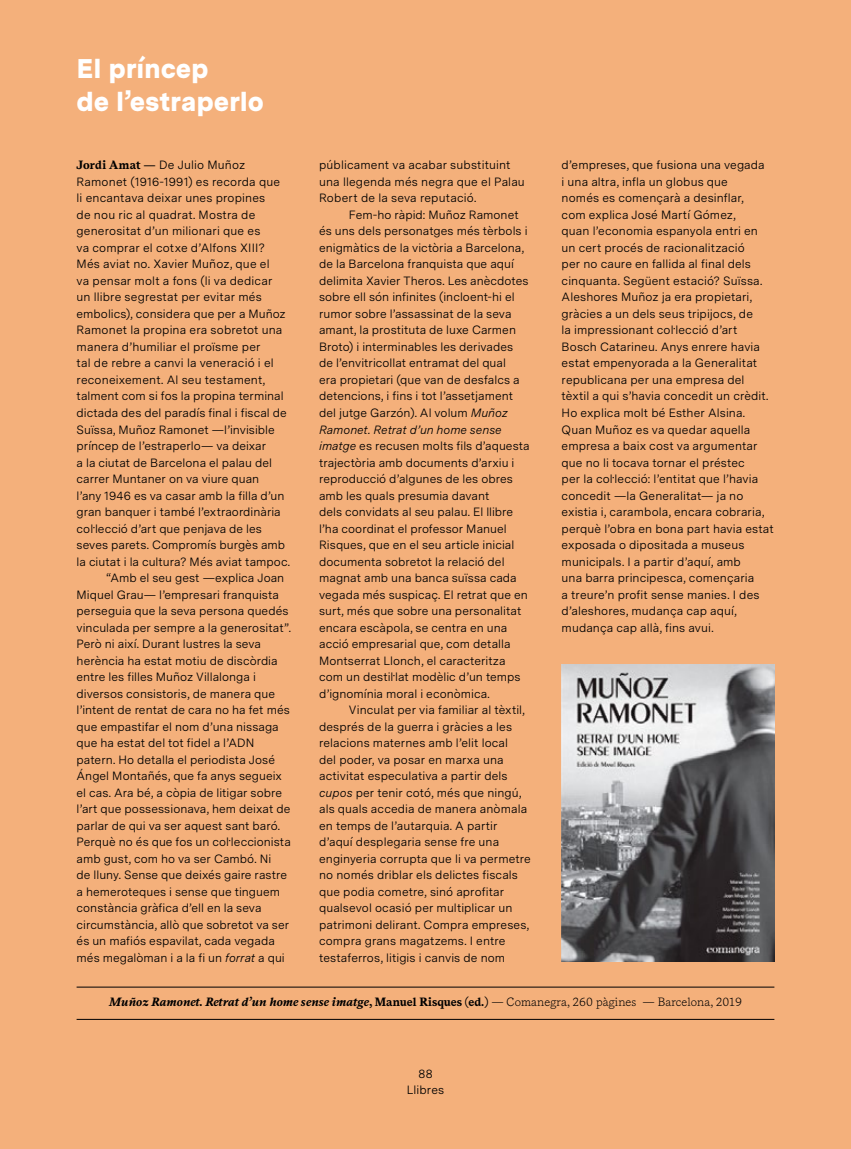
<style>
.page{position:relative;width:851px;height:1149px;background:#fff}
.page>*{position:absolute;margin:0;border:0;box-sizing:border-box;transform-origin:0 0}
.t1{font:900 27px/33px "Messina Sans";letter-spacing:-.005em;color:#fff}
.t2{font:12px/16.5px "Messina Sans";letter-spacing:.005em;color:#000}
.t3{font:italic 700 12px "Messina Serif";color:#000}
.s1{font-family:"Messina Serif";font-weight:700}
.s2{font-style:italic}
.s3{font-style:normal}
.s4{font-weight:300;font-style:normal}
</style>
<div class="page">
<div style="left:0;top:0;width:850px;height:1148px;background:#f4b07b"></div>
<img style="left:561px;top:664px;width:213px;height:297px">
<hr style="left:77px;top:1018px;width:697px;height:1px;background:#000">
<hr style="left:77px;top:986px;width:697px;height:1px;background:#000">
<h1 class="t1" style="left:77px;top:53px;width:189px">El príncep<br>de l’estraperlo</h1>
<p class="t2" style="left:77px;top:156px;width:170px"><span class="s1">Jordi Amat —</span> De Julio Muñoz</p>
<p class="t2" style="left:77px;top:173px;width:205px">Ramonet (1916-1991) es recorda que</p>
<p class="t2" style="left:77px;top:189px;width:190px">li encantava deixar unes propines</p>
<p class="t2" style="left:77px;top:206px;width:180px">de nou ric al quadrat. Mostra de</p>
<p class="t2" style="left:77px;top:222px;width:185px">generositat d’un milionari que es</p>
<p class="t2" style="left:77px;top:239px;width:190px">va comprar el cotxe d’Alfons XIII?</p>
<p class="t2" style="left:77px;top:255px;width:194px">Més aviat no. Xavier Muñoz, que el</p>
<p class="t2" style="left:77px;top:272px;width:197px">va pensar molt a fons (li va dedicar</p>
<p class="t2" style="left:77px;top:288px;width:187px">un llibre segrestat per evitar més</p>
<p class="t2" style="left:77px;top:305px;width:211px">embolics), considera que per a Muñoz</p>
<p class="t2" style="left:77px;top:321px;width:207px">Ramonet la propina era sobretot una</p>
<p class="t2" style="left:77px;top:338px;width:185px">manera d’humiliar el proïsme per</p>
<p class="t2" style="left:77px;top:354px;width:199px">tal de rebre a canvi la veneració i el</p>
<p class="t2" style="left:77px;top:371px;width:190px">reconeixement. Al seu testament,</p>
<p class="t2" style="left:77px;top:387px;width:208px">talment com si fos la propina terminal</p>
<p class="t2" style="left:77px;top:404px;width:212px">dictada des del paradís final i fiscal de</p>
<p class="t2" style="left:77px;top:420px;width:200px">Suïssa, Muñoz Ramonet —l’invisible</p>
<p class="t2" style="left:77px;top:437px;width:191px">príncep de l’estraperlo— va deixar</p>
<p class="t2" style="left:77px;top:453px;width:197px">a la ciutat de Barcelona el palau del</p>
<p class="t2" style="left:77px;top:470px;width:184px">carrer Muntaner on va viure quan</p>
<p class="t2" style="left:77px;top:486px;width:209px">l’any 1946 es va casar amb la filla d’un</p>
<p class="t2" style="left:77px;top:503px;width:206px">gran banquer i també l’extraordinària</p>
<p class="t2" style="left:77px;top:519px;width:187px">col·lecció d’art que penjava de les</p>
<p class="t2" style="left:77px;top:536px;width:210px">seves parets. Compromís burgès amb</p>
<p class="t2" style="left:77px;top:552px;width:215px">la ciutat i la cultura? Més aviat tampoc.</p>
<p class="t2" style="left:106px;top:569px;width:179px">“Amb el seu gest —explica Joan</p>
<p class="t2" style="left:77px;top:585px;width:204px">Miquel Grau— l’empresari franquista</p>
<p class="t2" style="left:77px;top:602px;width:213px">perseguia que la seva persona quedés</p>
<p class="t2" style="left:77px;top:618px;width:216px">vinculada per sempre a la generositat”.</p>
<p class="t2" style="left:77px;top:635px;width:186px">Però ni així. Durant lustres la seva</p>
<p class="t2" style="left:77px;top:651px;width:202px">herència ha estat motiu de discòrdia</p>
<p class="t2" style="left:77px;top:668px;width:181px">entre les filles Muñoz Villalonga i</p>
<p class="t2" style="left:77px;top:684px;width:200px">diversos consistoris, de manera que</p>
<p class="t2" style="left:77px;top:701px;width:215px">l’intent de rentat de cara no ha fet més</p>
<p class="t2" style="left:77px;top:717px;width:204px">que empastifar el nom d’una nissaga</p>
<p class="t2" style="left:77px;top:734px;width:179px">que ha estat del tot fidel a l’ADN</p>
<p class="t2" style="left:77px;top:750px;width:200px">patern. Ho detalla el periodista José</p>
<p class="t2" style="left:77px;top:767px;width:207px">Ángel Montañés, que fa anys segueix</p>
<p class="t2" style="left:77px;top:783px;width:207px">el cas. Ara bé, a còpia de litigar sobre</p>
<p class="t2" style="left:77px;top:800px;width:215px">l’art que possessionava, hem deixat de</p>
<p class="t2" style="left:77px;top:816px;width:205px">parlar de qui va ser aquest sant baró.</p>
<p class="t2" style="left:77px;top:833px;width:216px">Perquè no és que fos un col·leccionista</p>
<p class="t2" style="left:77px;top:849px;width:196px">amb gust, com ho va ser Cambó. Ni</p>
<p class="t2" style="left:77px;top:866px;width:212px">de lluny. Sense que deixés gaire rastre</p>
<p class="t2" style="left:77px;top:882px;width:205px">a hemeroteques i sense que tinguem</p>
<p class="t2" style="left:77px;top:899px;width:186px">constància gràfica d’ell en la seva</p>
<p class="t2" style="left:77px;top:915px;width:214px">circumstància, allò que sobretot va ser</p>
<p class="t2" style="left:77px;top:932px;width:200px">és un mafiós espavilat, cada vegada</p>
<p class="t2" style="left:77px;top:948px;width:210px">més megalòman i a la fi un <span class="s2">forrat</span> a qui</p>
<p class="t2" style="left:319px;top:156px;width:207px">públicament va acabar substituint una llegenda més negra que el Palau<br>Robert de la seva reputació.</p>
<p class="t2" style="left:319px;top:206px;width:212px;text-indent:30px">Fem-ho ràpid: Muñoz Ramonet és uns dels personatges més tèrbols i enigmàtics de la victòria a Barcelona, de la Barcelona franquista que aquí delimita Xavier Theros. Les anècdotes sobre ell són infinites (incloent-hi el rumor sobre l’assassinat de la seva amant, la prostituta de luxe Carmen Broto) i interminables les derivades de l’envitricollat entramat del qual<br>era propietari (que van de desfalcs a detencions, i fins i tot l’assetjament del jutge Garzón). Al volum <span class="s2">Muñoz Ramonet. Retrat d’un home sense imatge</span> es recusen molts fils d’aquesta trajectòria amb documents d’arxiu i reproducció d’algunes de les obres amb les quals presumia davant<br>dels convidats al seu palau. El llibre l’ha coordinat el professor Manuel Risques, que en el seu article inicial documenta sobretot la relació del magnat amb una banca suïssa cada vegada més suspicaç. El retrat que en surt, més que sobre una personalitat encara escàpola, se centra en una acció empresarial que, com detalla Montserrat Llonch, el caracteritza com un destil·lat modèlic d’un temps d’ignomínia moral i econòmica.</p>
<p class="t2" style="left:319px;top:701px;width:213px;text-indent:30px">Vinculat per via familiar al tèxtil, després de la guerra i gràcies a les relacions maternes amb l’elit local<br>del poder, va posar en marxa una activitat especulativa a partir dels <span class="s2">cupos</span> per tenir cotó, més que ningú, als quals accedia de manera anòmala en temps de l’autarquia. A partir d’aquí desplegaria sense fre una enginyeria corrupta que li va permetre no només driblar els delictes fiscals que podia cometre, sinó aprofitar qualsevol ocasió per multiplicar un patrimoni delirant. Compra empreses, compra grans magatzems. I entre testaferros, litigis i canvis de nom</p>
<p class="t2" style="left:561px;top:156px;width:214px">d’empreses, que fusiona una vegada<br>i una altra, infla un globus que<br>només es començarà a desinflar,<br>com explica José Martí Gómez,<br>quan l’economia espanyola entri en un cert procés de racionalització<br>per no caure en fallida al final dels cinquanta. Següent estació? Suïssa.<br>Aleshores Muñoz ja era propietari, gràcies a un dels seus tripijocs, de<br>la impressionant col·lecció d’art Bosch Catarineu. Anys enrere havia estat empenyorada a la Generalitat republicana per una empresa del tèxtil a qui s’havia concedit un crèdit.<br>Ho explica molt bé Esther Alsina.<br>Quan Muñoz es va quedar aquella empresa a baix cost va argumentar que no li tocava tornar el préstec<br>per la col·lecció: l’entitat que l’havia concedit —la Generalitat— ja no existia i, carambola, encara cobraria, perquè l’obra en bona part havia estat exposada o dipositada a museus municipals. I a partir d’aquí, amb<br>una barra principesca, començaria<br>a treure’n profit sense manies. I des d’aleshores, mudança cap aquí, mudança cap allà, fins avui.</p>
<p class="t3" style="left:109px;top:992px;width:634px">Muñoz Ramonet. Retrat d’un home sense imatge<span class="s3">, Manuel Risques (ed.)</span> <span class="s4">— Comanegra, 260 pàgines — Barcelona, 2019</span></p>
<p class="t2" style="left:406px;top:1064px;width:39px;text-align:center">88<br>Llibres</p>
</div>
